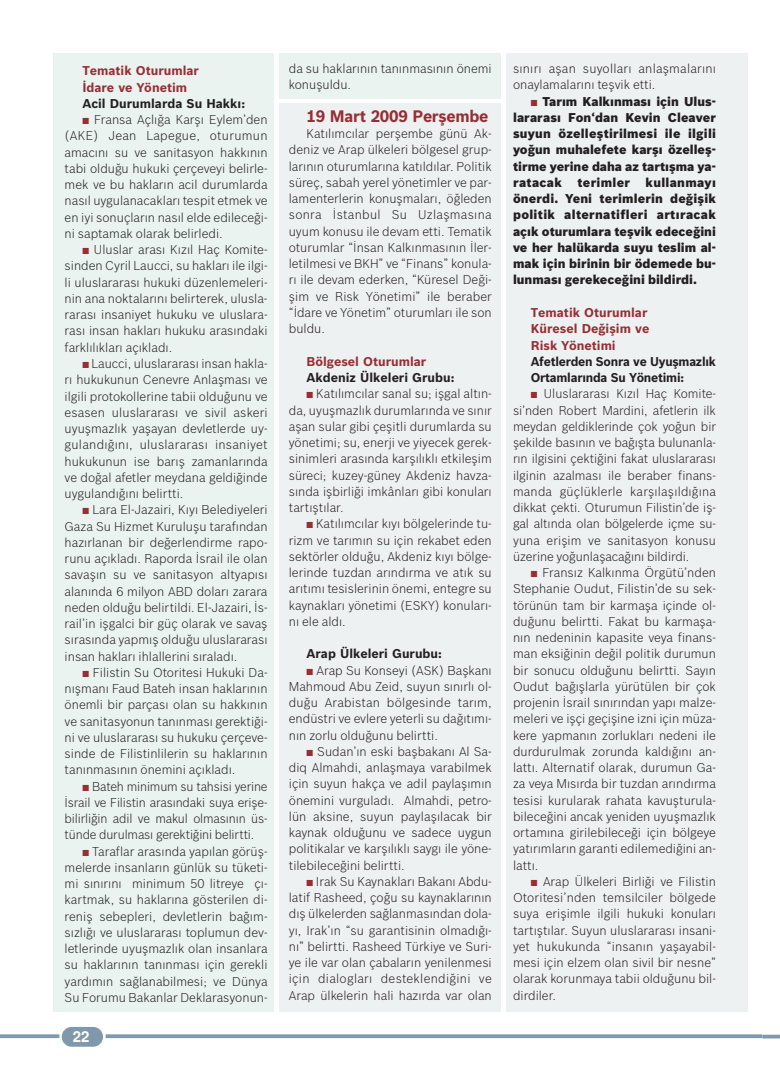
<style>
.page{position:relative;width:780px;height:1088px;background:#fff}
.page>*{position:absolute;margin:0;border:0;box-sizing:border-box;transform-origin:0 0}
.t1{font:700 16.25px "Bosch Sans Turkish";letter-spacing:-.02em;color:#962e34}
.t2{font:15px "Helvetica Turk B";color:#fff}
.t3{font:300 12.5px/16.2px "Bosch Sans Turkish";color:#231f20;text-align:justify}
.t4{font:900 12.5px/16.2px "Bosch Sans Turkish";color:#231f20;text-align:justify}
.t5{font:700 12.5px/16.2px "Bosch Sans Turkish";color:#962e34}
.t6{font:700 12.5px "Bosch Sans Turkish";color:#231f20}
.t7{font:700 12.5px/16.2px "Bosch Sans Turkish";letter-spacing:-.02em;color:#231f20}
.s1{color:#962e34}
</style>
<div class="page">
<svg style="left:106px;top:1034px;width:656px;height:4px;background:#8ba0b3"></svg>
<svg style="left:0;top:1034px;width:59px;height:4px"></svg>
<div style="left:62px;top:1027px;width:41px;height:20px;background:#8098ac;border-radius:10px"></div>
<hr style="left:762px;top:1035px;width:18px;height:3px;background:#8098ac">
<div style="left:53px;top:53px;width:221px;height:958px;background:#eaf3f0"></div>
<div style="left:279px;top:103px;width:222px;height:908px;background:#eef1f2"></div>
<div style="left:279px;top:53px;width:222px;height:46px;background:#eaf3f0"></div>
<div style="left:506px;top:53px;width:241px;height:958px;background:#eef1f2"></div>
<p class="t5" style="left:82px;top:64px;width:118px">Tematik Oturumlar ‹dare ve Yönetim</p>
<p class="t6" style="left:82px;top:99px;width:164px">Acil Durumlarda Su Hakk›:</p>
<p class="t3" style="left:65px;top:113px;width:204px;text-indent:18px"><span class="s1">■</span> Fransa Açlıða Karþı Eylem’den (AKE) Jean Lapegue, oturumun amacını su ve sanitasyon hakkının tabi olduðu hukuki çerçeveyi belirle&shy;mek ve bu hakların acil durumlarda nasıl uygulanacakları tespit etmek ve en iyi sonuçların nasıl elde edileceði&shy;ni saptamak olarak belirledi.</p>
<p class="t3" style="left:65px;top:243px;width:204px;text-indent:18px"><span class="s1">■</span> Uluslar arası Kızıl Haç Komite&shy;sinden Cyril Laucci, su hakları ile ilgi&shy;li uluslararası hukuki düzenlemeleri&shy;nin ana noktalarını belirterek, ulusla&shy;rarası insaniyet hukuku ve uluslara&shy;rası insan hakları hukuku arasındaki farklılıkları açıkladı.</p>
<p class="t3" style="left:65px;top:356px;width:204px;text-indent:18px"><span class="s1">■</span> Laucci, uluslararası insan hakla&shy;rı hukukunun Cenevre Anlaþması ve ilgili protokollerine tabii olduðunu ve esasen uluslararası ve sivil askeri uyuþmazlık yaþayan devletlerde uy&shy;gulandıðını, uluslararası insaniyet hukukunun ise barıþ zamanlarında ve doðal afetler meydana geldiðinde uygulandıðını belirtti.</p>
<p class="t3" style="left:65px;top:503px;width:204px;text-indent:18px"><span class="s1">■</span> Lara El-Jazairi, Kıyı Belediyeleri Gaza Su Hizmet Kuruluþu tarafından hazırlanan bir deðerlendirme rapo&shy;runu açıkladı. Raporda Ýsrail ile olan savaþın su ve sanitasyon altyapısı alanında 6 milyon ABD doları zarara neden olduðu belirtildi. El-Jazairi, Ýs&shy;rail’in iþgalci bir güç olarak ve savaþ sırasında yapmıþ olduðu uluslararası insan hakları ihlallerini sıraladı.</p>
<p class="t3" style="left:65px;top:665px;width:204px;text-indent:18px"><span class="s1">■</span> Filistin Su Otoritesi Hukuki Da&shy;nıþmanı Faud Bateh insan haklarının önemli bir parçası olan su hakkının ve sanitasyonun tanınması gerektiði&shy;ni ve uluslararası su hukuku çerçeve&shy;sinde de Filistinlilerin su haklarının tanınmasının önemini açıkladı.</p>
<p class="t3" style="left:65px;top:779px;width:204px;text-indent:18px"><span class="s1">■</span> Bateh minimum su tahsisi yerine Ýsrail ve Filistin arasındaki suya eriþe&shy;bilirliðin adil ve makul olmasının üs&shy;tünde durulması gerektiðini belirtti.</p>
<p class="t3" style="left:65px;top:844px;width:204px;text-indent:18px"><span class="s1">■</span> Taraflar arasında yapılan görüþ&shy;melerde insanların günlük su tüketi&shy;mi sınırını minimum 50 litreye çı&shy;kartmak, su haklarına gösterilen di&shy;reniþ sebepleri, devletlerin baðım&shy;sızlıðı ve uluslararası toplumun dev&shy;letlerinde uyuþmazlık olan insanlara su haklarının tanınması için gerekli yardımın saðlanabilmesi; ve Dünya Su Forumu Bakanlar Deklarasyonun-</p>
<p class="t2" style="left:73px;top:1031px;width:18px">22</p>
<p class="t3" style="left:289px;top:62px;width:204px">da su haklarının tanınmasının önemi konuþuldu.</p>
<h1 class="t1" style="left:306px;top:110px;width:183px">19 Mart 2009 Perflembe</h1>
<p class="t3" style="left:289px;top:127px;width:204px;text-indent:18px">Katılımcılar perþembe günü Ak&shy;deniz ve Arap ülkeleri bölgesel grup&shy;larının oturumlarına katıldılar. Politik süreç, sabah yerel yönetimler ve par&shy;lamenterlerin konuþmaları, öðleden sonra Ýstanbul Su Uzlaþmasına uyum konusu ile devam etti. Tematik oturumlar “Ýnsan Kalkınmasının Ýler&shy;letilmesi ve BKH” ve “Finans” konula&shy;rı ile devam ederken, “Küresel Deði&shy;þim ve Risk Yönetimi” ile beraber “Ýdare ve Yönetim” oturumları ile son buldu.</p>
<p class="t5" style="left:306px;top:354px;width:121px">Bölgesel Oturumlar</p>
<p class="t6" style="left:306px;top:373px;width:149px">Akdeniz Ülkeleri Grubu:</p>
<p class="t3" style="left:289px;top:387px;width:204px;text-indent:18px"><span class="s1">■</span> Katılımcılar sanal su; iþgal altın&shy;da, uyuþmazlık durumlarında ve sınır aþan sular gibi çeþitli durumlarda su yönetimi; su, enerji ve yiyecek gerek&shy;sinimleri arasında karþılıklı etkileþim süreci; kuzey-güney Akdeniz havza&shy;sında iþbirliði imkânları gibi konuları tartıþtılar.</p>
<p class="t3" style="left:289px;top:517px;width:204px;text-indent:18px"><span class="s1">■</span> Katılımcılar kıyı bölgelerinde tu&shy;rizm ve tarımın su için rekabet eden sektörler olduðu, Akdeniz kıyı bölge&shy;lerinde tuzdan arındırma ve atık su arıtımı tesislerinin önemi, entegre su kaynakları yönetimi (ESKY) konuları&shy;nı ele aldı.</p>
<p class="t6" style="left:306px;top:649px;width:137px">Arap Ülkeleri Gurubu:</p>
<p class="t3" style="left:289px;top:663px;width:204px;text-indent:18px"><span class="s1">■</span> Arap Su Konseyi (ASK) Baþkanı Mahmoud Abu Zeid, suyun sınırlı ol&shy;duðu Arabistan bölgesinde tarım, endüstri ve evlere yeterli su daðıtımı&shy;nın zorlu olduðunu belirtti.</p>
<p class="t3" style="left:289px;top:744px;width:204px;text-indent:18px"><span class="s1">■</span> Sudan’ın eski baþbakanı Al Sa&shy;diq Almahdi, anlaþmaya varabilmek için suyun hakça ve adil paylaþımın önemini vurguladı. Almahdi, petro&shy;lün aksine, suyun paylaþılacak bir kaynak olduðunu ve sadece uygun politikalar ve karþılıklı saygı ile yöne&shy;tilebileceðini belirtti.</p>
<p class="t3" style="left:289px;top:874px;width:204px;text-indent:18px"><span class="s1">■</span> Irak Su Kaynakları Bakanı Abdu&shy;latif Rasheed, çoðu su kaynaklarının dıþ ülkelerden saðlanmasından dola&shy;yı, Irak’ın “su garantisinin olmadıðı&shy;nı” belirtti. Rasheed Türkiye ve Suri&shy;ye ile var olan çabaların yenilenmesi için dialogları desteklendiðini ve Arap ülkelerin hali hazırda var olan</p>
<p class="t3" style="left:513px;top:62px;width:204px">sınırı aþan suyolları anlaþmalarını onaylamalarını teþvik etti.</p>
<p class="t4" style="left:513px;top:94px;width:204px;text-indent:18px"><span class="s1">■</span> Tarım Kalkınması için Ulus&shy;lararası Fon‘dan Kevin Cleaver suyun özelleþtirilmesi ile ilgili yoðun muhalefete karþı özelleþ&shy;tirme yerine daha az tartıþma ya&shy;ratacak terimler kullanmayı önerdi. Yeni terimlerin deðiþik politik alternatifleri artıracak açık oturumlara teþvik edeceðini ve her halükarda suyu teslim al&shy;mak için birinin bir ödemede bu&shy;lunması gerekeceðini bildirdi.</p>
<p class="t5" style="left:530px;top:305px;width:120px">Tematik Oturumlar<br>Küresel De¤iflim ve<br>Risk Yönetimi</p>
<p class="t7" style="left:530px;top:354px;width:187px">Afetlerden Sonra ve Uyuflmazl›k<br>Ortamlar›nda Su Yönetimi:</p>
<p class="t3" style="left:513px;top:387px;width:204px;text-indent:18px"><span class="s1">■</span> Uluslararası Kızıl Haç Komite&shy;si’nden Robert Mardini, afetlerin ilk meydan geldiklerinde çok yoðun bir þekilde basının ve baðıþta bulunanla&shy;rın ilgisini çektiðini fakat uluslararası ilginin azalması ile beraber finans&shy;manda güçlüklerle karþılaþıldıðına dikkat çekti. Oturumun Filistin’de iþ&shy;gal altında olan bölgelerde içme su&shy;yuna eriþim ve sanitasyon konusu üzerine yoðunlaþacaðını bildirdi.</p>
<p class="t3" style="left:513px;top:565px;width:204px;text-indent:18px"><span class="s1">■</span> Fransız Kalkınma Örgütü’nden Stephanie Oudut, Filistin’de su sek&shy;törünün tam bir karmaþa içinde ol&shy;duðunu belirtti. Fakat bu karmaþa&shy;nın nedeninin kapasite veya finans&shy;man eksiðinin deðil politik durumun bir sonucu olduðunu belirtti. Sayın Oudut baðıþlarla yürütülen bir çok projenin Ýsrail sınırından yapı malze&shy;meleri ve iþçi geçiþine izni için müza&shy;kere yapmanın zorlukları nedeni ile durdurulmak zorunda kaldıðını an&shy;lattı. Alternatif olarak, durumun Ga&shy;za veya Mısırda bir tuzdan arındırma tesisi kurularak rahata kavuþturula&shy;bileceðini ancak yeniden uyuþmazlık ortamına girilebileceði için bölgeye yatırımların garanti edilemediðini an&shy;lattı.</p>
<p class="t3" style="left:513px;top:874px;width:204px;text-indent:18px"><span class="s1">■</span> Arap Ülkeleri Birliði ve Filistin Otoritesi’nden temsilciler bölgede suya eriþimle ilgili hukuki konuları tartıþtılar. Suyun uluslararası insani&shy;yet hukukunda “insanın yaþayabil&shy;mesi için elzem olan sivil bir nesne” olarak korunmaya tabii olduðunu bil&shy;dirdiler.</p>
</div>
